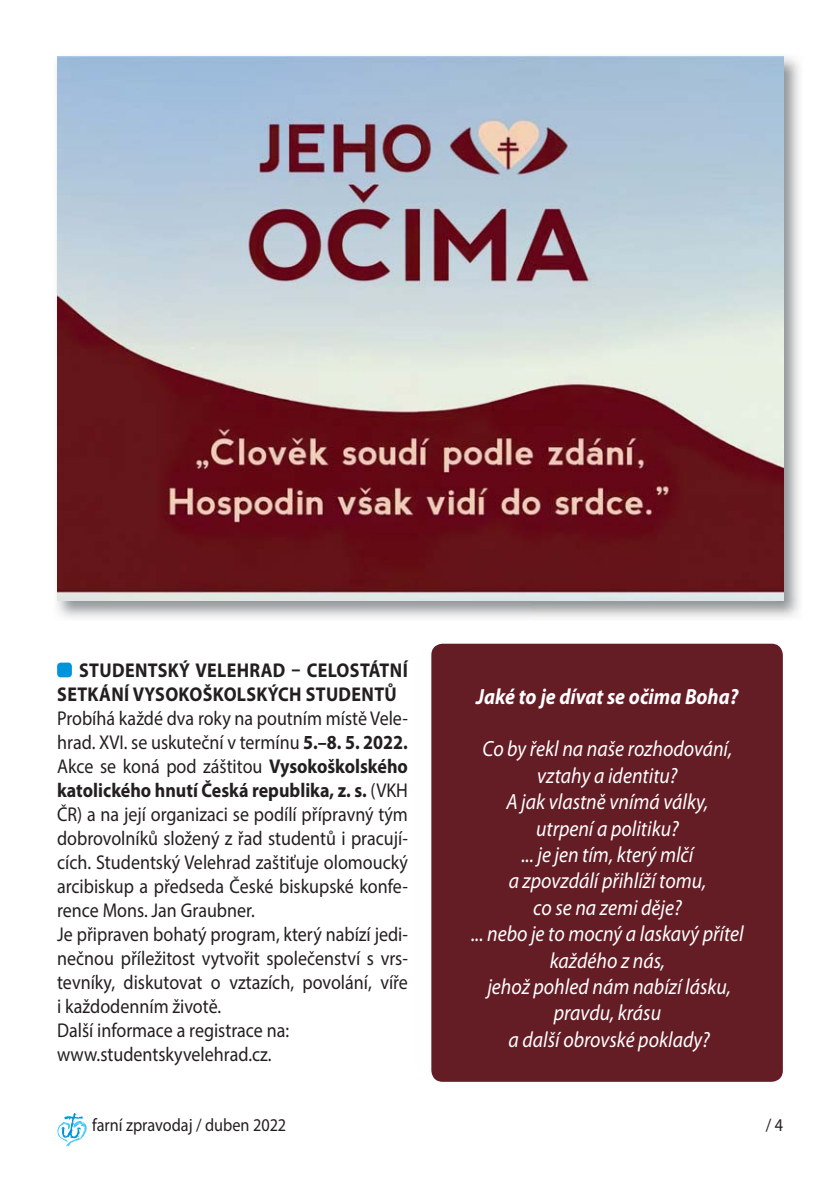
<style>
.page{position:relative;width:840px;height:1191px;background:#fff}
.page>*{position:absolute;margin:0;border:0;box-sizing:border-box;transform-origin:0 0}
.t1{font:italic 22px/26.4px "Myriad Pro";color:#fff;text-align:center;scale:.9 1}
.t2{font:italic 700 22px "Myriad Pro";color:#fff;scale:.9 1}
.t3{font:20px/24px "Myriad Pro";color:#231f20;scale:.9 1}
.t4{font:700 20px/24px "Myriad Pro";letter-spacing:.02em;color:#231f20;scale:.9 1}
.t5{font:18px "Myriad Pro";color:#231f20;scale:.9 1}
.s1{font-weight:700}
</style>
<div class="page">
<div style="left:431px;top:643px;width:351px;height:438px;background:#641c25;border-radius:11px"></div>
<div style="left:57px;top:662px;width:15px;height:15px;background:#0095da;border-radius:4px"></div>
<svg style="left:57px;top:1113px;width:30px;height:33px"></svg>
<img style="left:57px;top:56px;width:742px;height:562px">
<img style="left:57px;top:57px;width:725px;height:544px">
<p class="t4" style="left:57px;top:660px;width:391px;text-indent:22px">STUDENTSKÝ VELEHRAD – CELOSTÁTNÍ<br>SETKÁNÍ VYSOKOŠKOLSKÝCH STUDENTŮ</p>
<p class="t3" style="left:57px;top:708px;width:391px">Probíhá každé dva roky na poutním místě Vele&shy;hrad. XVI. se uskuteční v termínu <span class="s1">5.–8. 5. 2022.<br></span>Akce se koná pod záštitou <span class="s1">Vysokoškolského katolického hnutí Česká republika, z. s.</span> (VKH ČR) a na její organizaci se podílí přípravný tým dobrovolníků složený z řad studentů i pracují&shy;cích. Studentský Velehrad zaštiťuje olomoucký arcibiskup a předseda České biskupské konfe&shy;rence Mons. Jan Graubner.<br>Je připraven bohatý program, který nabízí jedi&shy;nečnou příležitost vytvořit společenství s vrs&shy;tevníky, diskutovat o vztazích, povolání, víře i každodenním životě.<br>Další informace a registrace na: www.studentskyvelehrad.cz.</p>
<p class="t2" style="left:476px;top:688px;width:292px">Jaké to je dívat se očima Boha?</p>
<p class="t1" style="left:471px;top:738px;width:304px">Co by řekl na naše rozhodování, vztahy a identitu?<br>A jak vlastně vnímá války,<br>utrpení a politiku?<br>... je jen tím, který mlčí<br>a zpovzdálí přihlíží tomu,<br>co se na zemi děje?<br>... nebo je to mocný a laskavý přítel každého z nás,<br>jehož pohled nám nabízí lásku, pravdu, krásu<br>a další obrovské poklady?</p>
<p class="t5" style="left:92px;top:1118px;width:217px">farní zpravodaj / duben 2022</p>
<p class="t5" style="left:765px;top:1118px;width:21px">/ 4</p>
</div>
